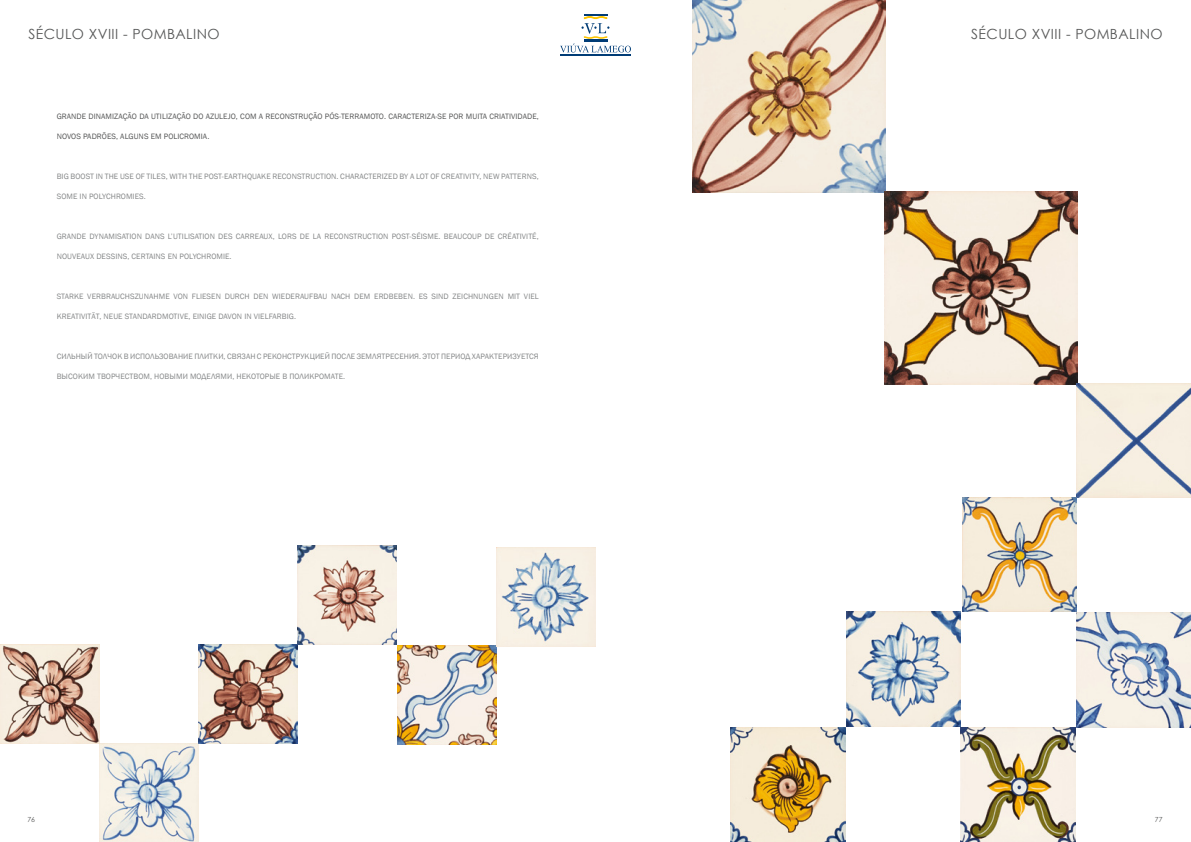
<style>
.page{position:relative;width:1191px;height:842px;background:#fff}
.page>*{position:absolute;margin:0;border:0;box-sizing:border-box;transform-origin:0 0}
.t1{font:14px "Century Gothic";letter-spacing:.03em;color:#565757}
.t2{font:8px "Franklin Gothic";letter-spacing:.01em;color:#868889}
.t3{font:8px "Franklin Gothic";letter-spacing:.01em;color:#565757}
.t4{font:7px "Century Gothic";color:#565757}
</style>
<div class="page">
<hr style="left:584px;top:14px;width:23px;height:2px;background:#003c76">
<hr style="left:560px;top:54px;width:71px;height:2px;background:#003c76">
<svg style="left:560px;top:16px;width:71px;height:36px"></svg>
<img style="left:692px;top:0;width:193px;height:192px">
<img style="left:884px;top:192px;width:193px;height:193px">
<img style="left:1076px;top:384px;width:115px;height:114px">
<img style="left:962px;top:497px;width:114px;height:115px">
<img style="left:1076px;top:613px;width:115px;height:114px">
<img style="left:846px;top:612px;width:114px;height:114px">
<img style="left:730px;top:727px;width:115px;height:115px">
<img style="left:960px;top:727px;width:115px;height:115px">
<img style="left:298px;top:546px;width:99px;height:99px">
<img style="left:0;top:644px;width:99px;height:99px">
<img style="left:99px;top:744px;width:99px;height:98px">
<img style="left:198px;top:644px;width:100px;height:99px">
<img style="left:397px;top:645px;width:99px;height:99px">
<img style="left:496px;top:548px;width:99px;height:99px">
<h1 class="t1" style="left:28px;top:25px;width:193px">SÉCULO XVIII - POMBALINO</h1>
<h1 class="t1" style="left:971px;top:25px;width:193px">SÉCULO XVIII - POMBALINO</h1>
<p class="t3" style="left:57px;top:111px;width:483px">GRANDE DINAMIZAÇÃO DA UTILIZAÇÃO DO AZULEJO, COM A RECONSTRUÇÃO PÓS-TERRAMOTO. CARACTERIZA-SE POR MUITA CRIATIVIDADE,</p>
<p class="t3" style="left:57px;top:131px;width:154px">NOVOS PADRÕES, ALGUNS EM POLICROMIA.</p>
<p class="t2" style="left:57px;top:171px;width:483px">BIG BOOST IN THE USE OF TILES, WITH THE POST-EARTHQUAKE RECONSTRUCTION. CHARACTERIZED BY A LOT OF CREATIVITY, NEW PATTERNS,</p>
<p class="t2" style="left:57px;top:191px;width:91px">SOME IN POLYCHROMIES.</p>
<p class="t2" style="left:57px;top:231px;width:483px">GRANDE DYNAMISATION DANS L’UTILISATION DES CARREAUX, LORS DE LA RECONSTRUCTION POST-SÉISME. BEAUCOUP DE CRÉATIVITÉ,</p>
<p class="t2" style="left:57px;top:251px;width:176px">NOUVEAUX DESSINS, CERTAINS EN POLYCHROMIE.</p>
<p class="t2" style="left:57px;top:291px;width:483px">STARKE VERBRAUCHSZUNAHME VON FLIESEN DURCH DEN WIEDERAUFBAU NACH DEM ERDBEBEN. ES SIND ZEICHNUNGEN MIT VIEL</p>
<p class="t2" style="left:57px;top:311px;width:241px">KREATIVITÄT, NEUE STANDARDMOTIVE, EINIGE DAVON IN VIELFARBIG.</p>
<p class="t2" style="left:57px;top:351px;width:483px">СИЛЬНЫЙ ТОЛЧОК В ИСПОЛЬЗОВАНИЕ ПЛИТКИ, СВЯЗАН С РЕКОНСТРУКЦИЕЙ ПОСЛЕ ЗЕМЛЯТРЕСЕНИЯ. ЭТОТ ПЕРИОД ХАРАКТЕРИЗУЕТСЯ</p>
<p class="t2" style="left:57px;top:371px;width:290px">ВЫСОКИМ ТВОРЧЕСТВОМ, НОВЫМИ МОДЕЛЯМИ, НЕКОТОРЫЕ В ПОЛИКРОМАТЕ.</p>
<p class="t4" style="left:27px;top:815px;width:9px">76</p>
<p class="t4" style="left:1154px;top:815px;width:9px">77</p>
</div>
